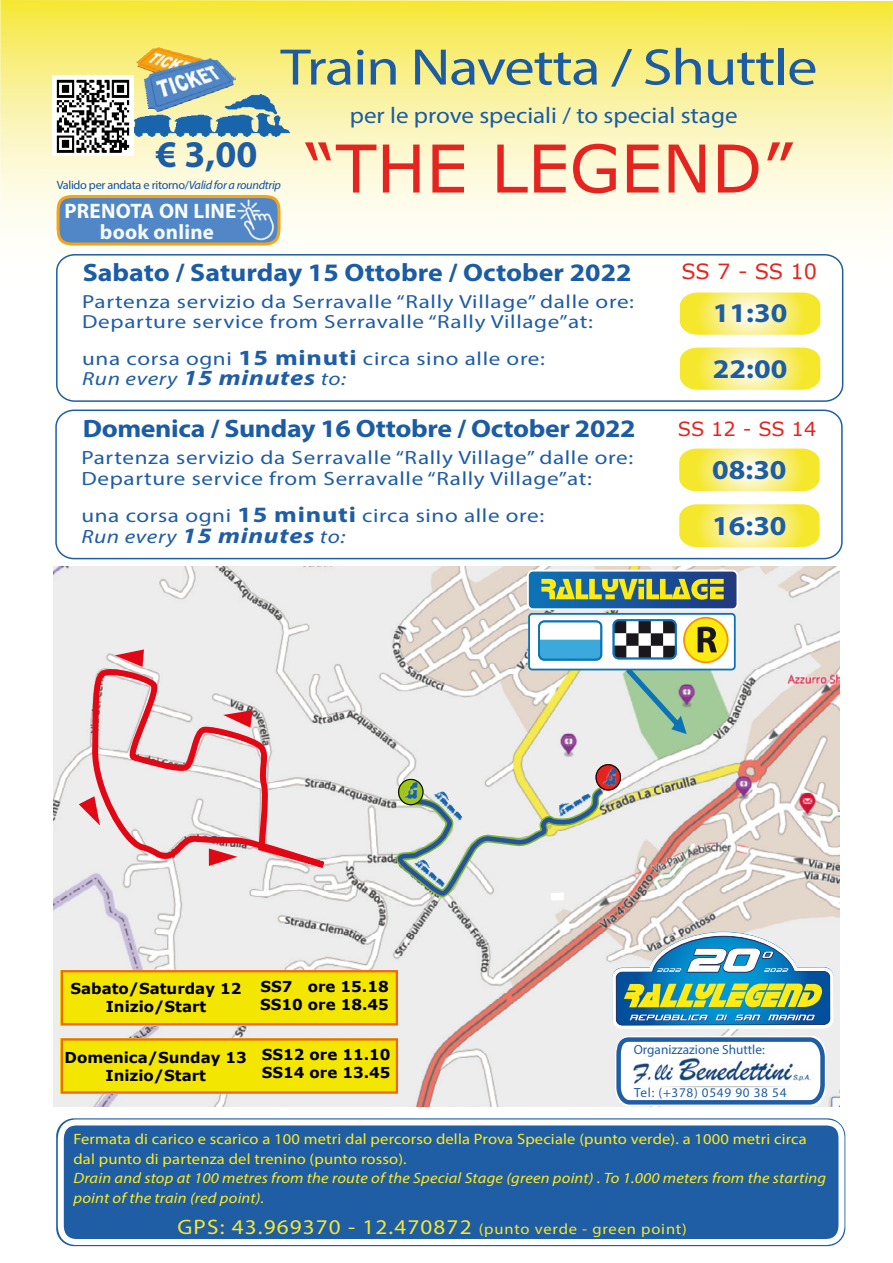
<style>
.page{position:relative;width:893px;height:1263px;background:#fff}
.page>*{position:absolute;margin:0;border:0;box-sizing:border-box;transform-origin:0 0}
.t1{font:66px "Verdana";color:#e52420}
.t2{font:51.75px "Myriad Pro";letter-spacing:-.02em;color:#1b5ca5;scale:1.17 1}
.t3{font:700 37.8px "Myriad Pro";color:#1c5da4}
.t4{font:700 27.45px/56.6px "Myriad Pro";color:#1c5da4;scale:1.09 1}
.t5{font:700 27.15px/55.8px "Myriad Pro";color:#1c5da4;scale:1.11 1}
.t6{font:700 25.2px "Myriad Pro";letter-spacing:-.01em;color:#1b5ca5;scale:1.1 1}
.t7{font:22.8px "Myriad Pro";color:#1b5ca5;scale:1.1 1}
.t8{font:21px "Myriad Pro";letter-spacing:.05em;color:#f5e82d;scale:1.1 1}
.t9{font:700 21px "Myriad Pro";letter-spacing:.01em;color:#f8fcfd}
.t10{font:700 21px "Myriad Pro";letter-spacing:.01em;color:#f4fafc}
.t11{font:21px "Verdana";color:#e52420}
.t12{font:19.5px "Verdana";letter-spacing:-.005em;color:#e52420}
.t13{font:19.2px/20.5px "Myriad Pro";letter-spacing:.03em;color:#1f5da5;scale:1.2 1}
.t14{font:18.9px/20.2px "Myriad Pro";letter-spacing:.03em;color:#1f5da5;scale:1.22 1}
.t15{font:15px/19.5px "Myriad Pro";letter-spacing:.01em;color:#fdeb1a;scale:1.1 1}
.t16{font:italic 15px/19.5px "Myriad Pro";letter-spacing:.01em;color:#fdeb1a;scale:1.1 1}
.t17{font:700 15px/18.3px "Verdana";color:#000}
.t18{font:13.35px "Myriad Pro";color:#1f5da5}
.t19{font:13.35px "Myriad Pro";letter-spacing:.05em;color:#1f5da5}
.t20{font:12px "Myriad Pro";letter-spacing:-.025em;color:#0f529e}
.s1{font-style:italic}
.s2{font-weight:700;font-size:21.75px}
.s3{font-weight:700;font-style:italic;font-size:21.75px}
.s4{font-weight:700;font-size:21.9px}
.s5{font-weight:700;font-style:italic;font-size:21.9px}
.s6{font-size:15px}
</style>
<div class="page">
<img style="left:54px;top:566px;width:785px;height:541px">
<svg style="left:86px;top:668px;width:243px;height:205px;background:#e7d3d3"></svg>
<svg style="left:79px;top:796px;width:21px;height:29px"></svg>
<svg style="left:209px;top:848px;width:28px;height:18px"></svg>
<svg style="left:115px;top:649px;width:29px;height:18px"></svg>
<svg style="left:223px;top:710px;width:30px;height:18px"></svg>
<svg style="left:527px;top:570px;width:211px;height:166px"></svg>
<svg style="left:0;top:0;width:893px;height:318px"></svg>
<img style="left:134px;top:94px;width:167px;height:45px">
<div style="left:56px;top:254px;width:787px;height:148px;border:2px solid #1f5da5;border-radius:17px"></div>
<svg style="left:680px;top:347px;width:140px;height:43px;background:#f8ee7a"></svg>
<svg style="left:680px;top:292px;width:140px;height:43px;background:#f8ee7a"></svg>
<div style="left:55px;top:410px;width:788px;height:149px;border:2px solid #1f5da5;border-radius:17px"></div>
<svg style="left:679px;top:504px;width:141px;height:43px;background:#f8ee79"></svg>
<svg style="left:679px;top:448px;width:141px;height:43px;background:#f8ee7a"></svg>
<svg style="left:392px;top:764px;width:229px;height:141px;background:#dbded8"></svg>
<svg style="left:61px;top:1038px;width:337px;height:55px;background:#f2db02"></svg>
<svg style="left:61px;top:970px;width:337px;height:55px;background:#f1d104"></svg>
<div style="left:64px;top:974px;width:184px;height:47px;background:#f3e600"></div>
<div style="left:56px;top:1118px;width:789px;height:128px;background:#1f5da5;border-radius:18px"></div>
<div style="left:58px;top:1119px;width:786px;height:126px;border:6px solid #fff;border-radius:16px"></div>
<img style="left:409px;top:853px;width:41px;height:37px">
<img style="left:551px;top:787px;width:43px;height:33px">
<img style="left:429px;top:785px;width:38px;height:38px">
<img style="left:401px;top:782px;width:16px;height:19px">
<img style="left:600px;top:768px;width:16px;height:19px">
<svg style="left:55px;top:194px;width:160px;height:53px;background:#7192b2"></svg>
<img style="left:136px;top:48px;width:99px;height:63px">
<img style="left:215px;top:179px;width:81px;height:81px">
<img style="left:52px;top:76px;width:82px;height:80px">
<svg style="left:614px;top:1035px;width:213px;height:72px"></svg>
<img style="left:627px;top:1052px;width:186px;height:36px">
<svg style="left:612px;top:932px;width:222px;height:97px;background:#81b1b1"></svg>
<h2 class="t2" style="left:280px;top:35px;width:461px">Train Navetta / Shuttle</h2>
<p class="t7" style="left:350px;top:101px;width:354px">per le prove speciali / to special stage</p>
<h3 class="t3" style="left:156px;top:130px;width:103px">€ 3,00</h3>
<p class="t20" style="left:57px;top:177px;width:226px">Valido per andata e ritorno/<span class="s1">Valid for a roundtrip</span></p>
<p class="t9" style="left:64px;top:197px;width:173px">PRENOTA ON LINE</p>
<p class="t10" style="left:100px;top:218px;width:115px">book online</p>
<h1 class="t1" style="left:305px;top:123px;width:489px">“THE LEGEND”</h1>
<h3 class="t6" style="left:83px;top:256px;width:500px">Sabato / Saturday 15 Ottobre / October 2022</h3>
<p class="t14" style="left:82px;top:291px;width:454px">Partenza servizio da Serravalle “Rally Village” dalle ore:<br>Departure service from Serravalle “Rally Village”at:</p>
<p class="t14" style="left:82px;top:348px;width:381px">una corsa ogni <span class="s2">15 minuti</span> circa sino alle ore:<br><span class="s1">Run every</span> <span class="s3">15 minutes</span> <span class="s1">to:</span></p>
<h3 class="t6" style="left:83px;top:412px;width:504px">Domenica / Sunday 16 Ottobre / October 2022</h3>
<p class="t13" style="left:81px;top:447px;width:461px">Partenza servizio da Serravalle “Rally Village” dalle ore:<br>Departure service from Serravalle “Rally Village”at:</p>
<p class="t13" style="left:81px;top:505px;width:387px">una corsa ogni <span class="s4">15 minuti</span> circa sino alle ore:<br><span class="s1">Run every</span> <span class="s5">15 minutes</span> <span class="s1">to:</span></p>
<p class="t11" style="left:681px;top:257px;width:137px">SS 7 - SS 10</p>
<h3 class="t5" style="left:713px;top:284px;width:69px">11:30<br>22:00</h3>
<p class="t12" style="left:678px;top:416px;width:140px">SS 12 - SS 14</p>
<h3 class="t4" style="left:712px;top:440px;width:70px">08:30<br>16:30</h3>
<p class="t17" style="left:70px;top:979px;width:173px;text-align:center">Sabato/Saturday 12<br>Inizio/Start</p>
<p class="t17" style="left:65px;top:1048px;width:184px;text-align:center">Domenica/Sunday 13<br>Inizio/Start</p>
<p class="t17" style="left:260px;top:977px;width:130px">SS7 ore 15.18<br>SS10 ore 18.45</p>
<p class="t17" style="left:262px;top:1045px;width:130px">SS12 ore 11.10<br>SS14 ore 13.45</p>
<p class="t18" style="left:634px;top:1041px;width:132px">Organizzazione Shuttle:</p>
<p class="t19" style="left:634px;top:1084px;width:154px">Tel: (+378) 0549 90 38 54</p>
<p class="t15" style="left:73px;top:1129px;width:668px">Fermata di carico e scarico a 100 metri dal percorso della Prova Speciale (punto verde). a 1000 metri circa dal punto di partenza del trenino (punto rosso).</p>
<p class="t16" style="left:73px;top:1168px;width:686px">Drain and stop at 100 metres from the route of the Special Stage (green point) . To 1.000 meters from the starting point of the train (red point).</p>
<p class="t8" style="left:178px;top:1214px;width:465px">GPS: 43.969370 - 12.470872 <span class="s6">(punto verde - green point)</span></p>
</div>
